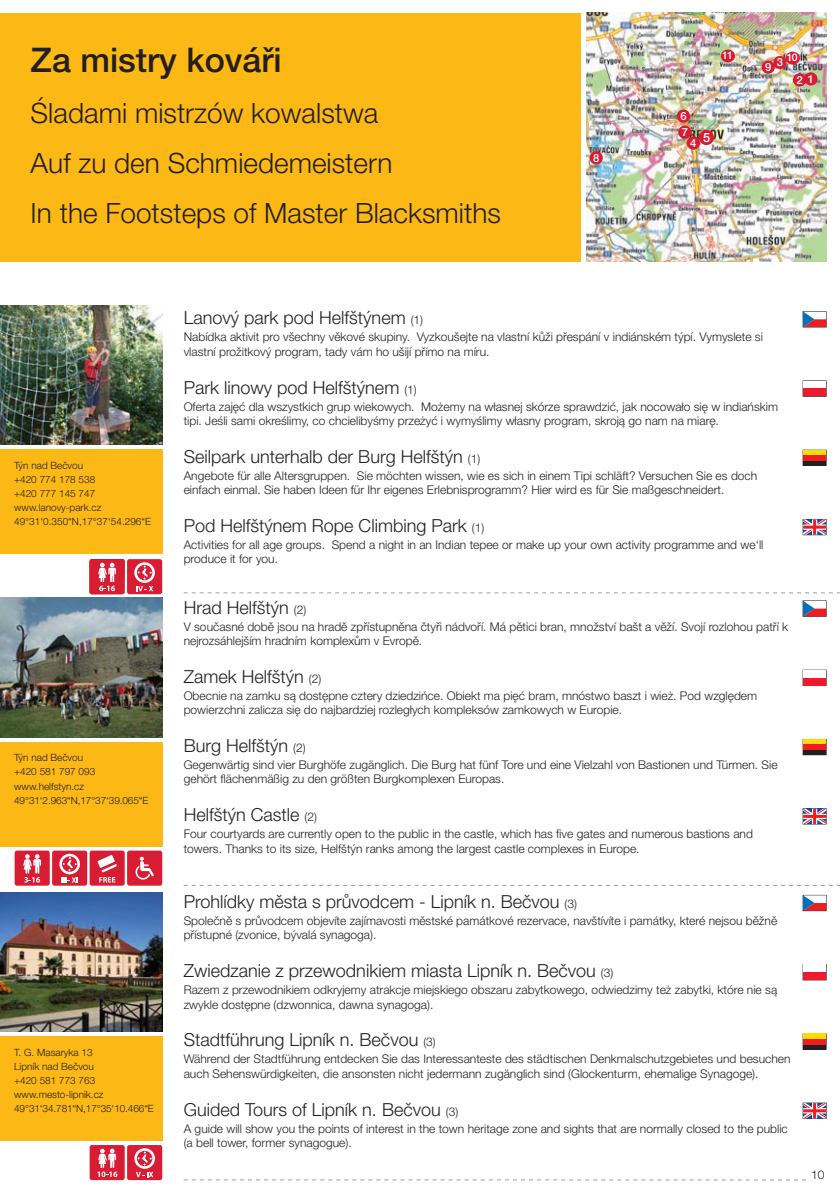
<style>
.page{position:relative;width:840px;height:1191px;background:#fff}
.page>*{position:absolute;margin:0;border:0;box-sizing:border-box;transform-origin:0 0}
.t1{font:500 34px "Helvetica Neue LT Pro";color:#231f20}
.t2{font:300 28px/50px "Helvetica Neue LT Pro";color:#231f20}
.t3{font:300 18px "Helvetica Neue LT Pro";color:#231f20}
.t4{font:500 12.8px "Helvetica Neue LT Pro";color:#fff}
.t5{font:300 12px/14.4px "Helvetica Neue LT Pro";color:#231f20}
.t6{font:500 11.2px/16px "Helvetica Neue LT Pro";color:#fff}
.t7{font:500 10.6px "Helvetica Neue LT Pro";color:#fff}
.t8{font:300 10px/14.2px "Helvetica Neue LT Pro";color:#231f20}
.s1{font-size:12px}
</style>
<div class="page">
<div style="left:0;top:13px;width:580px;height:248px;background:#fcb814"></div>
<img style="left:586px;top:13px;width:239px;height:248px">
<div style="left:0;top:449px;width:162px;height:105px;background:#fcb814"></div>
<div style="left:0;top:742px;width:162px;height:105px;background:#fcb814"></div>
<div style="left:0;top:1036px;width:162px;height:105px;background:#fcb814"></div>
<div style="left:802px;top:388px;width:23px;height:8px;background:#ee1b2c"></div>
<div style="left:802px;top:450px;width:23px;height:16px;border:1px solid #231f20"></div>
<div style="left:802px;top:460px;width:23px;height:5px;background:#231f20"></div>
<div style="left:802px;top:450px;width:23px;height:5px;background:#ffdc01"></div>
<div style="left:802px;top:455px;width:23px;height:5px;background:#ee1d23"></div>
<svg style="left:802px;top:312px;width:23px;height:15px"></svg>
<svg style="left:802px;top:519px;width:23px;height:16px"></svg>
<svg style="left:184px;top:592px;width:655px;height:1px"></svg>
<div style="left:802px;top:678px;width:23px;height:7px;background:#ee1b2c"></div>
<div style="left:802px;top:739px;width:23px;height:16px;border:1px solid #231f20"></div>
<div style="left:802px;top:749px;width:23px;height:5px;background:#231f20"></div>
<div style="left:802px;top:739px;width:23px;height:5px;background:#ffdc01"></div>
<div style="left:802px;top:744px;width:23px;height:5px;background:#ee1d23"></div>
<svg style="left:802px;top:601px;width:23px;height:15px"></svg>
<svg style="left:802px;top:808px;width:23px;height:16px"></svg>
<svg style="left:184px;top:885px;width:655px;height:1px"></svg>
<div style="left:802px;top:972px;width:23px;height:8px;background:#ee1b2c"></div>
<div style="left:802px;top:1044px;width:23px;height:5px;background:#231f20"></div>
<div style="left:802px;top:1034px;width:23px;height:5px;background:#ffdc01"></div>
<div style="left:802px;top:1039px;width:23px;height:5px;background:#ee1d23"></div>
<svg style="left:802px;top:895px;width:23px;height:15px"></svg>
<svg style="left:802px;top:1103px;width:23px;height:15px"></svg>
<svg style="left:184px;top:1179px;width:621px;height:1px"></svg>
<img style="left:0;top:305px;width:162px;height:139px">
<img style="left:0;top:598px;width:162px;height:139px">
<img style="left:0;top:892px;width:162px;height:139px">
<svg style="left:15px;top:850px;width:147px;height:35px;background:#e04e60"></svg>
<svg style="left:90px;top:1145px;width:72px;height:35px;background:#e04c5e"></svg>
<div style="left:803px;top:72px;width:14px;height:14px;background:#d81c33;border-radius:50%"></div>
<div style="left:686px;top:136px;width:13px;height:14px;background:#d81c33;border-radius:50%"></div>
<div style="left:792px;top:73px;width:13px;height:14px;background:#d81c33;border-radius:50%"></div>
<div style="left:772px;top:56px;width:14px;height:13px;background:#d81c33;border-radius:50%"></div>
<div style="left:698px;top:130px;width:15px;height:15px;background:#d81c33;border-radius:50%"></div>
<div style="left:676px;top:109px;width:13px;height:14px;background:#d81c33;border-radius:50%"></div>
<div style="left:677px;top:126px;width:14px;height:13px;background:#d81c33;border-radius:50%"></div>
<div style="left:785px;top:52px;width:14px;height:13px;background:#d81c33;border-radius:50%"></div>
<div style="left:589px;top:151px;width:13px;height:13px;background:#d81c33;border-radius:50%"></div>
<div style="left:761px;top:60px;width:13px;height:14px;background:#d81c33;border-radius:50%"></div>
<div style="left:720px;top:49px;width:14px;height:13px;background:#d81c33;border-radius:50%"></div>
<svg style="left:89px;top:559px;width:73px;height:35px;background:#df4b5d"></svg>
<h1 class="t1" style="left:31px;top:40px;width:252px">Za mistry kováři</h1>
<h2 class="t2" style="left:31px;top:87px;width:471px">Śladami mistrzów kowalstwa<br>Auf zu den Schmiedemeistern<br>In the Footsteps of Master Blacksmiths</h2>
<p class="t6" style="left:592px;top:149px;width:8px">8</p>
<p class="t7" style="left:721px;top:49px;width:12px">11</p>
<p class="t6" style="left:680px;top:108px;width:9px">6<br>7</p>
<p class="t4" style="left:702px;top:130px;width:9px">5</p>
<p class="t6" style="left:689px;top:135px;width:8px">4</p>
<p class="t7" style="left:786px;top:51px;width:12px">10</p>
<p class="t6" style="left:776px;top:54px;width:8px">3</p>
<p class="t6" style="left:764px;top:59px;width:8px">9</p>
<p class="t6" style="left:807px;top:71px;width:8px">1</p>
<p class="t6" style="left:796px;top:72px;width:8px">2</p>
<p class="t8" style="left:14px;top:458px;width:138px">Týn nad Bečvou<br>+420 774 178 538<br>+420 777 145 747 www.lanovy-park.cz<br>49°31‘0.350“N,17°37‘54.296“E</p>
<p class="t8" style="left:14px;top:750px;width:136px">Týn nad Bečvou<br>+420 581 797 093 www.helfstyn.cz<br>49°31‘2.963“N,17°37‘39.065“E</p>
<p class="t8" style="left:14px;top:1045px;width:141px">T. G. Masaryka 13<br>Lipník nad Bečvou<br>+420 581 773 763 www.mesto-lipnik.cz<br>49°31‘34.781“N,17°35‘10.466“E</p>
<h3 class="t3" style="left:184px;top:307px;width:241px">Lanový park pod Helfštýnem <span class="s1">(1)</span></h3>
<p class="t5" style="left:184px;top:329px;width:580px">Nabídka aktivit pro všechny věkové skupiny. Vyzkoušejte na vlastní kůži přespání v indiánském týpí. Vymyslete si vlastní prožitkový program, tady vám ho ušijí přímo na míru.</p>
<h3 class="t3" style="left:184px;top:376px;width:234px">Park linowy pod Helfštýnem <span class="s1">(1)</span></h3>
<p class="t5" style="left:184px;top:399px;width:595px">Oferta zajęć dla wszystkich grup wiekowych. Możemy na własnej skórze sprawdzić, jak nocowało się w indiańskim tipi. Jeśli sami określimy, co chcielibyśmy przeżyć i wymyślimy własny program, skroją go nam na miarę.</p>
<h3 class="t3" style="left:184px;top:445px;width:298px">Seilpark unterhalb der Burg Helfštýn <span class="s1">(1)</span></h3>
<p class="t5" style="left:184px;top:468px;width:574px">Angebote für alle Altersgruppen. Sie möchten wissen, wie es sich in einem Tipi schläft? Versuchen Sie es doch einfach einmal. Sie haben Ideen für Ihr eigenes Erlebnisprogramm? Hier wird es für Sie maßgeschneidert.</p>
<h3 class="t3" style="left:184px;top:514px;width:302px">Pod Helfštýnem Rope Climbing Park <span class="s1">(1)</span></h3>
<p class="t5" style="left:184px;top:537px;width:581px">Activities for all age groups. Spend a night in an Indian tepee or make up your own activity programme and we‘ll produce it for you.</p>
<h3 class="t3" style="left:184px;top:596px;width:124px">Hrad Helfštýn <span class="s1">(2)</span></h3>
<p class="t5" style="left:184px;top:619px;width:605px">V současné době jsou na hradě zpřístupněna čtyři nádvoří. Má pětici bran, množství bašt a věží. Svojí rozlohou patří k nejrozsáhlejším hradním komplexům v Evropě.</p>
<h3 class="t3" style="left:184px;top:665px;width:139px">Zamek Helfštýn <span class="s1">(2)</span></h3>
<p class="t5" style="left:184px;top:688px;width:574px">Obecnie na zamku są dostępne cztery dziedzińce. Obiekt ma pięć bram, mnóstwo baszt i wież. Pod względem powierzchni zalicza się do najbardziej rozległych kompleksów zamkowych w Europie.</p>
<h3 class="t3" style="left:184px;top:734px;width:123px">Burg Helfštýn <span class="s1">(2)</span></h3>
<p class="t5" style="left:184px;top:757px;width:595px">Gegenwärtig sind vier Burghöfe zugänglich. Die Burg hat fünf Tore und eine Vielzahl von Bastionen und Türmen. Sie gehört flächenmäßig zu den größten Burgkomplexen Europas.</p>
<h3 class="t3" style="left:184px;top:804px;width:135px">Helfštýn Castle <span class="s1">(2)</span></h3>
<p class="t5" style="left:184px;top:826px;width:570px">Four courtyards are currently open to the public in the castle, which has five gates and numerous bastions and towers. Thanks to its size, Helfštýn ranks among the largest castle complexes in Europe.</p>
<h3 class="t3" style="left:184px;top:890px;width:394px">Prohlídky města s průvodcem - Lipník n. Bečvou <span class="s1">(3)</span></h3>
<p class="t5" style="left:184px;top:913px;width:594px">Společně s průvodcem objevíte zajímavosti městské památkové rezervace, navštívíte i památky, které nejsou běžně přístupné (zvonice, bývalá synagoga).</p>
<h3 class="t3" style="left:184px;top:959px;width:431px">Zwiedzanie z przewodnikiem miasta Lipník n. Bečvou <span class="s1">(3)</span></h3>
<p class="t5" style="left:184px;top:982px;width:594px">Razem z przewodnikiem odkryjemy atrakcje miejskiego obszaru zabytkowego, odwiedzimy też zabytki, które nie są zwykle dostępne (dzwonnica, dawna synagoga).</p>
<h3 class="t3" style="left:184px;top:1029px;width:253px">Stadtführung Lipník n. Bečvou <span class="s1">(3)</span></h3>
<p class="t5" style="left:184px;top:1051px;width:608px">Während der Stadtführung entdecken Sie das Interessanteste des städtischen Denkmalschutzgebietes und besuchen auch Sehenswürdigkeiten, die ansonsten nicht jedermann zugänglich sind (Glockenturm, ehemalige Synagoge).</p>
<h3 class="t3" style="left:184px;top:1098px;width:276px">Guided Tours of Lipník n. Bečvou <span class="s1">(3)</span></h3>
<p class="t5" style="left:184px;top:1121px;width:605px">A guide will show you the points of interest in the town heritage zone and sights that are normally closed to the public (a bell tower, former synagogue).</p>
<p class="t5" style="left:810px;top:1167px;width:15px">10</p>
</div>
